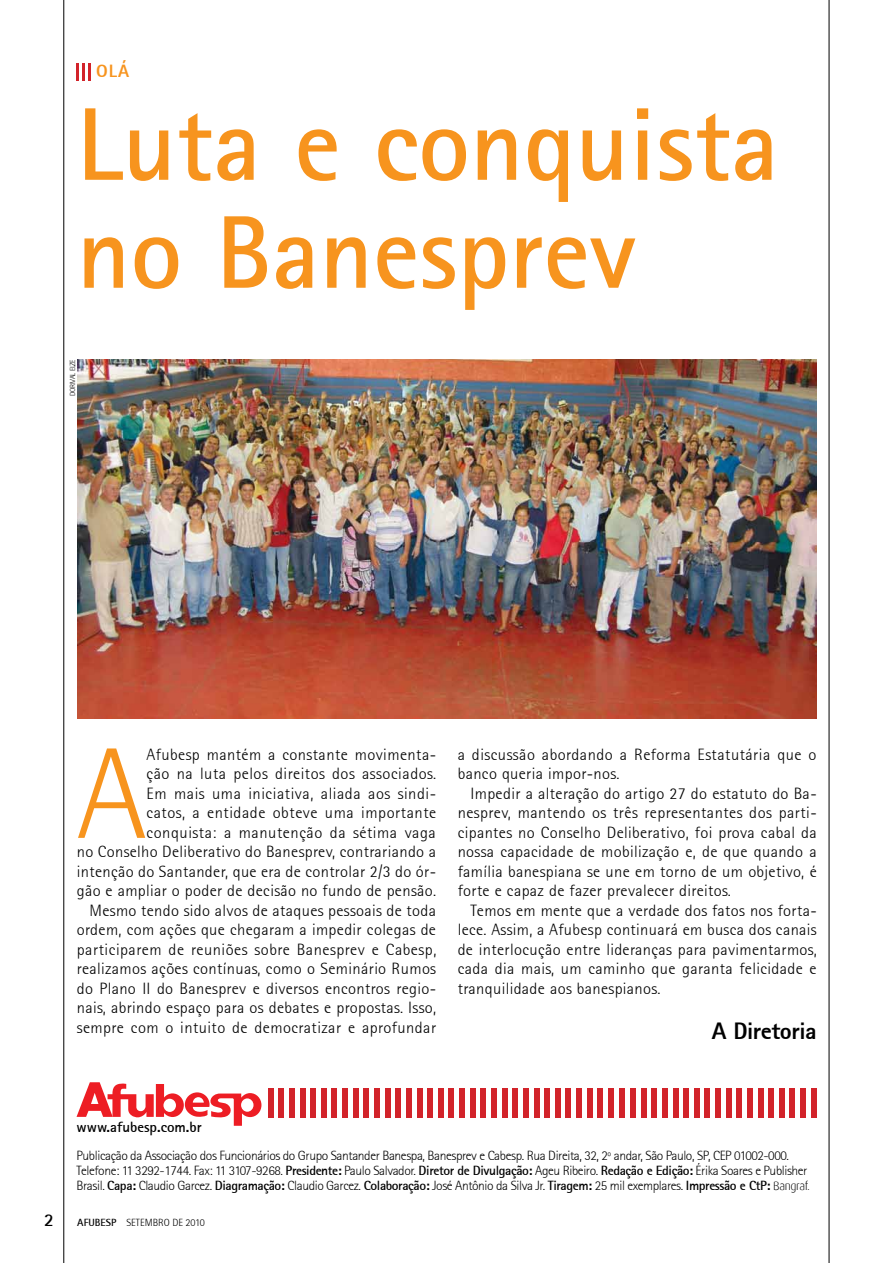
<style>
.page{position:relative;width:893px;height:1263px;background:#fff}
.page>*{position:absolute;margin:0;border:0;box-sizing:border-box;transform-origin:0 0}
.t1{font:300 129.6px "Rotis Semi Sans 45";color:#f7941e}
.t2{font:700 103.5px/108px "Rotis Sans Serif 65";color:#f7941e}
.t3{font:800 24px "Rotis Sans Serif 75";color:#000}
.t4{font:800 18px "Rotis Sans Serif 75";color:#f7941e}
.t5{font:700 18px "Rotis Sans Serif 65";color:#000}
.t6{font:300 16.5px/19.5px "Rotis Semi Sans 45";letter-spacing:.02em;color:#000;text-align:justify}
.t7{font:700 15px "Rotis Sans Serif 65";color:#000}
.t8{font:300 13.5px/15px "Rotis Sans Serif 45";letter-spacing:-.03em;color:#000}
.t9{font:300 10.5px "Rotis Sans Serif 45";color:#000}
.t10{font:300 7.5px "Rotis Sans Serif 45";letter-spacing:-.05em;color:#000}
.s1{font-family:"Rotis Sans Serif 65";font-weight:700}
.s2{font-family:"Dax";font-size:12px}
</style>
<div class="page">
<hr style="left:64px;top:0;width:1px;height:1263px;background:#000">
<hr style="left:829px;top:0;width:1px;height:1263px;background:#000">
<div style="left:268px;top:1088px;width:5px;height:29px;background:#d2232a"></div>
<div style="left:279px;top:1088px;width:5px;height:29px;background:#d2232a"></div>
<div style="left:289px;top:1088px;width:6px;height:29px;background:#d2232a"></div>
<div style="left:300px;top:1088px;width:5px;height:29px;background:#d2232a"></div>
<div style="left:310px;top:1088px;width:6px;height:29px;background:#d2232a"></div>
<div style="left:321px;top:1088px;width:5px;height:29px;background:#d2232a"></div>
<div style="left:332px;top:1088px;width:5px;height:29px;background:#d2232a"></div>
<div style="left:342px;top:1088px;width:6px;height:29px;background:#d2232a"></div>
<div style="left:353px;top:1088px;width:5px;height:29px;background:#d2232a"></div>
<div style="left:364px;top:1088px;width:5px;height:29px;background:#d2232a"></div>
<div style="left:374px;top:1088px;width:6px;height:29px;background:#d2232a"></div>
<div style="left:385px;top:1088px;width:5px;height:29px;background:#d2232a"></div>
<div style="left:396px;top:1088px;width:5px;height:29px;background:#d2232a"></div>
<div style="left:406px;top:1088px;width:6px;height:29px;background:#d2232a"></div>
<div style="left:417px;top:1088px;width:5px;height:29px;background:#d2232a"></div>
<div style="left:427px;top:1088px;width:6px;height:29px;background:#d2232a"></div>
<div style="left:438px;top:1088px;width:5px;height:29px;background:#d2232a"></div>
<div style="left:449px;top:1088px;width:5px;height:29px;background:#d2232a"></div>
<div style="left:459px;top:1088px;width:6px;height:29px;background:#d2232a"></div>
<div style="left:470px;top:1088px;width:5px;height:29px;background:#d2232a"></div>
<div style="left:481px;top:1088px;width:5px;height:29px;background:#d2232a"></div>
<div style="left:491px;top:1088px;width:6px;height:29px;background:#d2232a"></div>
<div style="left:502px;top:1088px;width:5px;height:29px;background:#d2232a"></div>
<div style="left:513px;top:1088px;width:5px;height:29px;background:#d2232a"></div>
<div style="left:523px;top:1088px;width:5px;height:29px;background:#d2232a"></div>
<div style="left:534px;top:1088px;width:5px;height:29px;background:#d2232a"></div>
<div style="left:544px;top:1088px;width:6px;height:29px;background:#d2232a"></div>
<div style="left:555px;top:1088px;width:5px;height:29px;background:#d2232a"></div>
<div style="left:566px;top:1088px;width:5px;height:29px;background:#d2232a"></div>
<div style="left:576px;top:1088px;width:6px;height:29px;background:#d2232a"></div>
<div style="left:587px;top:1088px;width:5px;height:29px;background:#d2232a"></div>
<div style="left:598px;top:1088px;width:5px;height:29px;background:#d2232a"></div>
<div style="left:608px;top:1088px;width:6px;height:29px;background:#d2232a"></div>
<div style="left:619px;top:1088px;width:5px;height:29px;background:#d2232a"></div>
<div style="left:630px;top:1088px;width:6px;height:29px;background:#d2232a"></div>
<div style="left:641px;top:1088px;width:5px;height:29px;background:#d2232a"></div>
<div style="left:652px;top:1088px;width:5px;height:29px;background:#d2232a"></div>
<div style="left:662px;top:1088px;width:5px;height:29px;background:#d2232a"></div>
<div style="left:673px;top:1088px;width:5px;height:29px;background:#d2232a"></div>
<div style="left:683px;top:1088px;width:6px;height:29px;background:#d2232a"></div>
<div style="left:694px;top:1088px;width:5px;height:29px;background:#d2232a"></div>
<div style="left:705px;top:1088px;width:5px;height:29px;background:#d2232a"></div>
<div style="left:715px;top:1088px;width:6px;height:29px;background:#d2232a"></div>
<div style="left:726px;top:1088px;width:5px;height:29px;background:#d2232a"></div>
<div style="left:737px;top:1088px;width:5px;height:29px;background:#d2232a"></div>
<div style="left:747px;top:1088px;width:6px;height:29px;background:#d2232a"></div>
<div style="left:758px;top:1088px;width:5px;height:29px;background:#d2232a"></div>
<div style="left:768px;top:1088px;width:6px;height:29px;background:#d2232a"></div>
<div style="left:779px;top:1088px;width:5px;height:29px;background:#d2232a"></div>
<div style="left:790px;top:1088px;width:5px;height:29px;background:#d2232a"></div>
<div style="left:800px;top:1088px;width:6px;height:29px;background:#d2232a"></div>
<div style="left:811px;top:1088px;width:5px;height:29px;background:#d2232a"></div>
<svg style="left:77px;top:64px;width:2px;height:17px"></svg>
<hr style="left:82px;top:64px;width:3px;height:17px;background:#d2232a">
<hr style="left:88px;top:64px;width:3px;height:17px;background:#d2232a">
<svg style="left:77px;top:1082px;width:184px;height:44px"></svg>
<img style="left:77px;top:359px;width:739px;height:359px">
<p class="t4" style="left:96px;top:60px;width:34px">olá</p>
<h2 class="t2" style="left:77px;top:89px;width:703px">Luta e conquista no Banesprev</h2>
<p class="t10" style="left:68px;top:395px;width:38px;rotate:-90deg">Dorival Elze</p>
<p class="t6" style="left:77px;top:744px;width:361px;text-align:right">Afubesp mantém a constante movimenta-<br>ção na luta pelos direitos dos associados.<br>Em mais uma iniciativa, aliada aos sindi-<br>catos, a entidade obteve uma importante conquista: a manutenção da sétima vaga<br>no Conselho Deliberativo do Banesprev, contrariando a intenção do Santander, que era de controlar 2/3 do ór&shy;gão e ampliar o poder de decisão no fundo de pensão.<br>Mesmo tendo sido alvos de ataques pessoais de toda ordem, com ações que chegaram a impedir colegas de participarem de reuniões sobre Banesprev e Cabesp, realizamos ações contínuas, como o Seminário Rumos do Plano II do Banesprev e diversos encontros regio&shy;nais, abrindo espaço para os debates e propostas. Isso, sempre com o intuito de democratizar e aprofundar</p>
<h1 class="t1" style="left:77px;top:720px;width:71px">A</h1>
<p class="t6" style="left:458px;top:744px;width:360px">a discussão abordando a Reforma Estatutária que o banco queria impor-nos.</p>
<p class="t6" style="left:458px;top:783px;width:361px;text-indent:13px">Impedir a alteração do artigo 27 do estatuto do Ba&shy;nesprev, mantendo os três representantes dos parti&shy;cipantes no Conselho Deliberativo, foi prova cabal da nossa capacidade de mobilização e, de que quando a família banespiana se une em torno de um objetivo, é forte e capaz de fazer prevalecer direitos.</p>
<p class="t6" style="left:458px;top:900px;width:361px;text-indent:13px">Temos em mente que a verdade dos fatos nos forta&shy;lece. Assim, a Afubesp continuará em busca dos canais de interlocução entre lideranças para pavimentarmos, cada dia mais, um caminho que garanta felicidade e tranquilidade aos banespianos.</p>
<h3 class="t3" style="left:712px;top:1015px;width:106px">A Diretoria</h3>
<p class="t7" style="left:77px;top:1117px;width:127px">www.afubesp.com.br</p>
<p class="t8" style="left:77px;top:1147px;width:735px">Publicação da Associação dos Funcionários do Grupo Santander Banespa, Banesprev e Cabesp. R ua Direita, 32, 2º andar, São Paulo, SP, CEP 01002-000.<br>Telefone: 11 3292-1744. Fax: 11 3107-9268. <span class="s1">Presidente:</span> Paulo Salvador. <span class="s1">Diretor de Divulgação:</span> Ageu Ribeiro. <span class="s1">Redação e Edição:</span> Érika Soares e Publisher<br>Brasil. <span class="s1">Capa:</span> Claudio Garcez. <span class="s1">Diagramação:</span> Claudio Garcez. <span class="s1">Colaboração:</span> José Antônio da Silva Jr. <span class="s1">Tiragem:</span> 25 mil exemplares. <span class="s1">Impressão e CtP:</span> <span class="s2">Bangraf.</span></p>
<p class="t5" style="left:44px;top:1208px;width:11px">2</p>
<p class="t9" style="left:77px;top:1216px;width:129px"><span class="s1">Afubesp</span> setembro de 2010</p>
</div>
